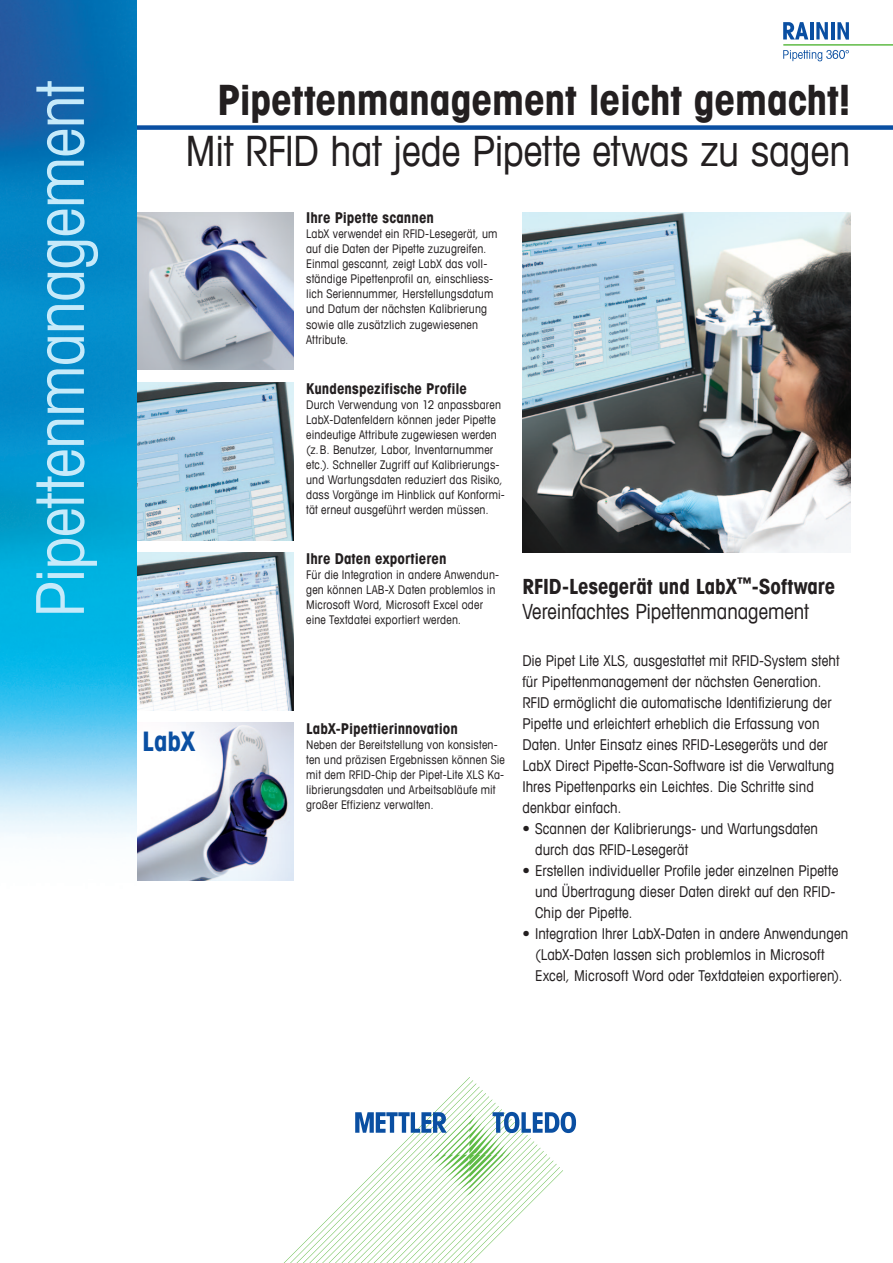
<style>
.page{position:relative;width:893px;height:1263px;background:#fff}
.page>*{position:absolute;margin:0;border:0;box-sizing:border-box;transform-origin:0 0}
.t1{font:condensed 66px "Avant Garde Com";letter-spacing:-.01em;color:#c6eafa}
.t2{font:condensed 42px "Avant Garde Com";letter-spacing:-.005em;color:#231f20}
.t3{font:700 condensed 42px "Avant Garde Com";letter-spacing:-.01em;color:#231f20}
.t4{font:700 condensed 27px "Avant Garde Com";color:#0a4fa2}
.t5{font:condensed 21px/25.5px "Avant Garde Com";letter-spacing:-.005em;color:#231f20}
.t6{font:condensed 15px/21px "Avant Garde Com";letter-spacing:.005em;color:#231f20}
.t7{font:700 condensed 15px "Avant Garde Com";color:#231f20}
.t8{font:condensed 12px/15px "Avant Garde Com";letter-spacing:.015em;color:#231f20}
.s1{font-weight:700}
</style>
<div class="page">
<div style="left:111px;top:125px;width:782px;height:5px;background:#0a4fa2"></div>
<svg style="left:284px;top:1077px;width:292px;height:186px"></svg>
<img style="left:136px;top:383px;width:157px;height:157px">
<img style="left:136px;top:723px;width:157px;height:157px">
<hr style="left:783px;top:44px;width:110px;height:2px;background:#60bb46">
<svg style="left:783px;top:22px;width:25px;height:17px"></svg>
<hr style="left:810px;top:22px;width:3px;height:17px;background:#0a4fa2">
<svg style="left:816px;top:22px;width:12px;height:17px"></svg>
<hr style="left:831px;top:22px;width:4px;height:18px;background:#0a4fa2">
<svg style="left:837px;top:22px;width:12px;height:18px"></svg>
<svg style="left:783px;top:50px;width:66px;height:11px"></svg>
<img style="left:523px;top:213px;width:327px;height:340px">
<img style="left:136px;top:553px;width:157px;height:157px">
<img style="left:136px;top:213px;width:157px;height:157px">
<img style="left:0;top:0;width:136px;height:838px">
<h1 class="t1" style="left:19px;top:617px;width:538px;rotate:-90deg">Pipettenmanagement</h1>
<h2 class="t3" style="left:217px;top:73px;width:635px">Pipettenmanagement leicht gemacht!</h2>
<h2 class="t2" style="left:186px;top:125px;width:666px">Mit RFID hat jede Pipette etwas zu sagen</h2>
<p class="t7" style="left:306px;top:208px;width:129px">Ihre Pipette scannen</p>
<p class="t8" style="left:306px;top:226px;width:193px">LabX verwendet ein RFID-Lesegerät, um auf die Daten der Pipette zuzugreifen.<br>Einmal gescannt, zeigt LabX das voll&shy;ständige Pipettenprofil an, einschliess&shy;lich Seriennummer, Herstellungsdatum und Datum der nächsten Kalibrierung sowie alle zusätzlich zugewiesenen Attribute.</p>
<h3 class="t4" style="left:142px;top:724px;width:55px">LabX</h3>
<p class="t7" style="left:306px;top:379px;width:162px">Kundenspezifische Profile</p>
<p class="t8" style="left:306px;top:396px;width:200px">Durch Verwendung von 12 anpassbaren LabX-Datenfeldern können jeder Pipette eindeutige Attribute zugewiesen werden (z.B. Benutzer, Labor, Inventarnummer etc.). Schneller Zugriff auf Kalibrierungs&shy;und Wartungsdaten reduziert das Risiko, dass Vorgänge im Hinblick auf Konformi&shy;tät erneut ausgeführt werden müssen.</p>
<p class="t7" style="left:306px;top:549px;width:142px">Ihre Daten exportieren</p>
<p class="t8" style="left:306px;top:567px;width:195px">Für die Integration in andere Anwendun&shy;gen können LAB-X Daten problemlos in Microsoft Word, Microsoft Excel oder eine Textdatei exportiert werden.</p>
<p class="t7" style="left:306px;top:719px;width:153px">LabX-Pipettierinnovation</p>
<p class="t8" style="left:306px;top:737px;width:200px">Neben der Bereitstellung von konsisten&shy;ten und präzisen Ergebnissen können Sie mit dem RFID-Chip der Pipet-Lite XLS Ka&shy;librierungsdaten und Arbeitsabläufe mit großer Effizienz verwalten.</p>
<h3 class="t5" style="left:522px;top:573px;width:315px"><span class="s1">RFID-Lesegerät und LabX</span><sup>™</sup><span class="s1">-Software<br></span>Vereinfachtes Pipettenmanagement</h3>
<p class="t6" style="left:522px;top:649px;width:318px">Die Pipet Lite XLS, ausgestattet mit RFID-System steht für Pipettenmanagement der nächsten Generation.<br>RFID ermöglicht die automatische Identifizierung der Pipette und erleichtert erheblich die Erfassung von Daten. Unter Einsatz eines RFID-Lesegeräts und der LabX Direct Pipette-Scan-Software ist die Verwaltung Ihres Pipettenparks ein Leichtes. Die Schritte sind denkbar einfach.</p>
<p class="t6" style="left:535px;top:817px;width:284px;text-indent:-13px">• Scannen der Kalibrierungs- und Wartungsdaten durch das RFID-Lesegerät</p>
<p class="t6" style="left:535px;top:859px;width:305px;text-indent:-13px">• Erstellen individueller Profile jeder einzelnen Pipette und Übertragung dieser Daten direkt auf den RFID-<br>Chip der Pipette.</p>
<p class="t6" style="left:535px;top:922px;width:315px;text-indent:-13px">• Integration Ihrer LabX-Daten in andere Anwendungen (LabX-Daten lassen sich problemlos in Microsoft<br>Excel, Microsoft Word oder Textdateien exportieren).</p>
</div>
